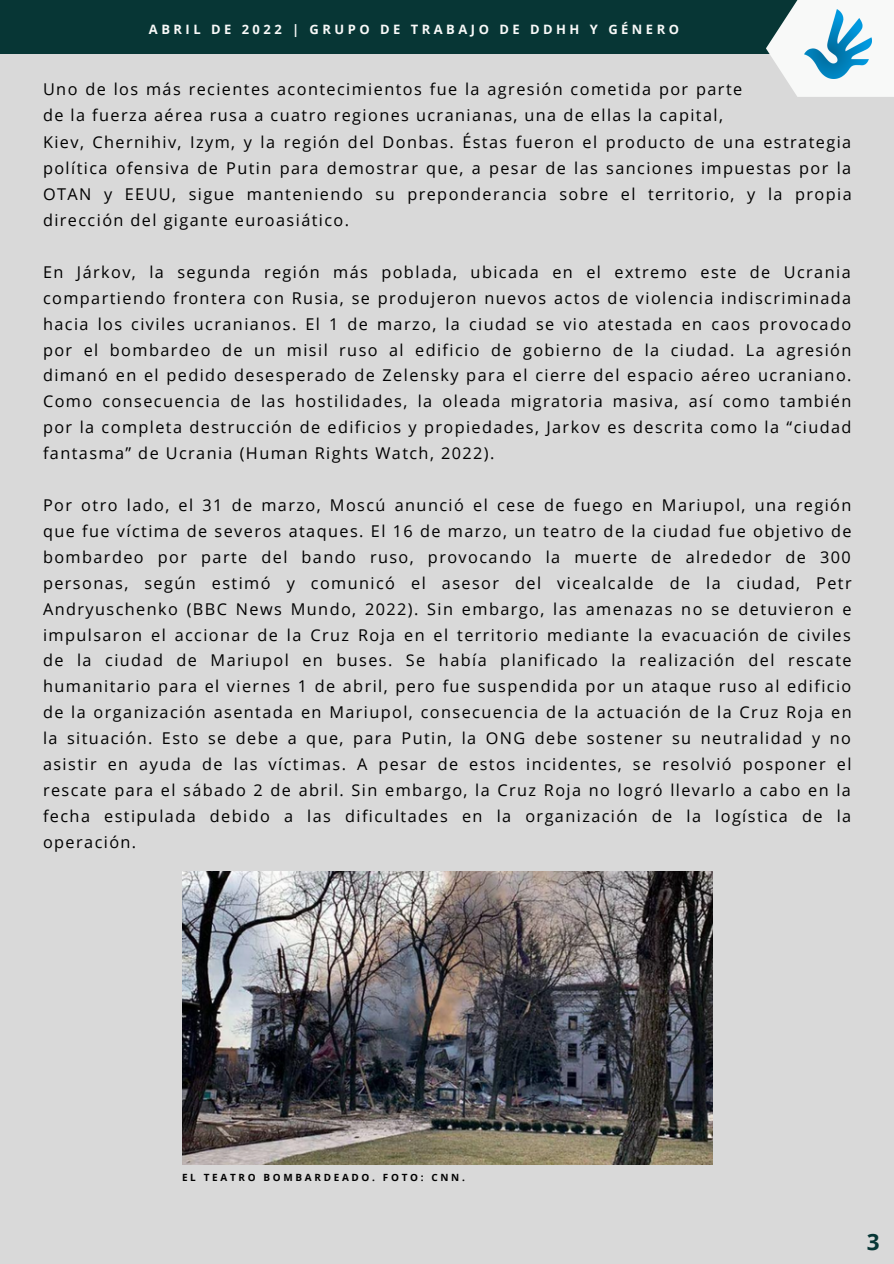
<style>
.page{position:relative;width:894px;height:1264px;background:#fff}
.page>*{position:absolute;margin:0;border:0;box-sizing:border-box;transform-origin:0 0}
.t1{font:700 22.5px "Open Sans";color:#073635}
.t2{font:16.2px/26px "Open Sans";letter-spacing:.085em;color:#000;text-align:justify}
.t3{font:700 12.9px "Open Sans";letter-spacing:.27em;color:#f8f9f8}
.t4{font:700 9.9px "Open Sans";letter-spacing:.27em;color:#000}
</style>
<div class="page">
<div style="left:0;top:0;width:893px;height:1263px;background:#d9d9d9"></div>
<div style="left:0;top:0;width:893px;height:54px;background:#073635"></div>
<img style="left:182px;top:871px;width:530px;height:292px">
<svg style="left:766px;top:0;width:127px;height:97px"></svg>
<img style="left:804px;top:9px;width:67px;height:70px">
<p class="t3" style="left:149px;top:20px;width:531px">ABRIL DE 2022 | GRUPO DE TRABAJO DE DDHH Y GÉNERO</p>
<p class="t2" style="left:43px;top:76px;width:700px">Uno de los más recientes acontecimientos fue la agresión cometida por parte de la fuerza aérea rusa a cuatro regiones ucranianas, una de ellas la capital,</p>
<p class="t2" style="left:43px;top:129px;width:810px">Kiev, Chernihiv, Izym, y la región del Donbas. Éstas fueron el producto de una estrategia política ofensiva de Putin para demostrar que, a pesar de las sanciones impuestas por la OTAN y EEUU, sigue manteniendo su preponderancia sobre el territorio, y la propia dirección del gigante euroasiático.</p>
<p class="t2" style="left:43px;top:258px;width:809px">En Járkov, la segunda región más poblada, ubicada en el extremo este de Ucrania compartiendo frontera con Rusia, se produjeron nuevos actos de violencia indiscriminada hacia los civiles ucranianos. El 1 de marzo, la ciudad se vio atestada en caos provocado por el bombardeo de un misil ruso al edificio de gobierno de la ciudad. La agresión dimanó en el pedido desesperado de Zelensky para el cierre del espacio aéreo ucraniano.<br>Como consecuencia de las hostilidades, la oleada migratoria masiva, así como también por la completa destrucción de edificios y propiedades, Jarkov es descrita como la “ciudad fantasma” de Ucrania (Human Rights Watch, 2022).</p>
<p class="t2" style="left:43px;top:492px;width:810px">Por otro lado, el 31 de marzo, Moscú anunció el cese de fuego en Mariupol, una región que fue víctima de severos ataques. El 16 de marzo, un teatro de la ciudad fue objetivo de bombardeo por parte del bando ruso, provocando la muerte de alrededor de 300 personas, según estimó y comunicó el asesor del vicealcalde de la ciudad, Petr Andryuschenko (BBC News Mundo, 2022). Sin embargo, las amenazas no se detuvieron e impulsaron el accionar de la Cruz Roja en el territorio mediante la evacuación de civiles de la ciudad de Mariupol en buses. Se había planificado la realización del rescate humanitario para el viernes 1 de abril, pero fue suspendida por un ataque ruso al edificio de la organización asentada en Mariupol, consecuencia de la actuación de la Cruz Roja en la situación. Esto se debe a que, para Putin, la ONG debe sostener su neutralidad y no asistir en ayuda de las víctimas. A pesar de estos incidentes, se resolvió posponer el rescate para el sábado 2 de abril. Sin embargo, la Cruz Roja no logró llevarlo a cabo en la fecha estipulada debido a las dificultades en la organización de la logística de la operación.</p>
<p class="t4" style="left:182px;top:1170px;width:284px">EL TEATRO BOMBARDEADO. FOTO: CNN.</p>
<p class="t1" style="left:866px;top:1225px;width:14px">3</p>
</div>
